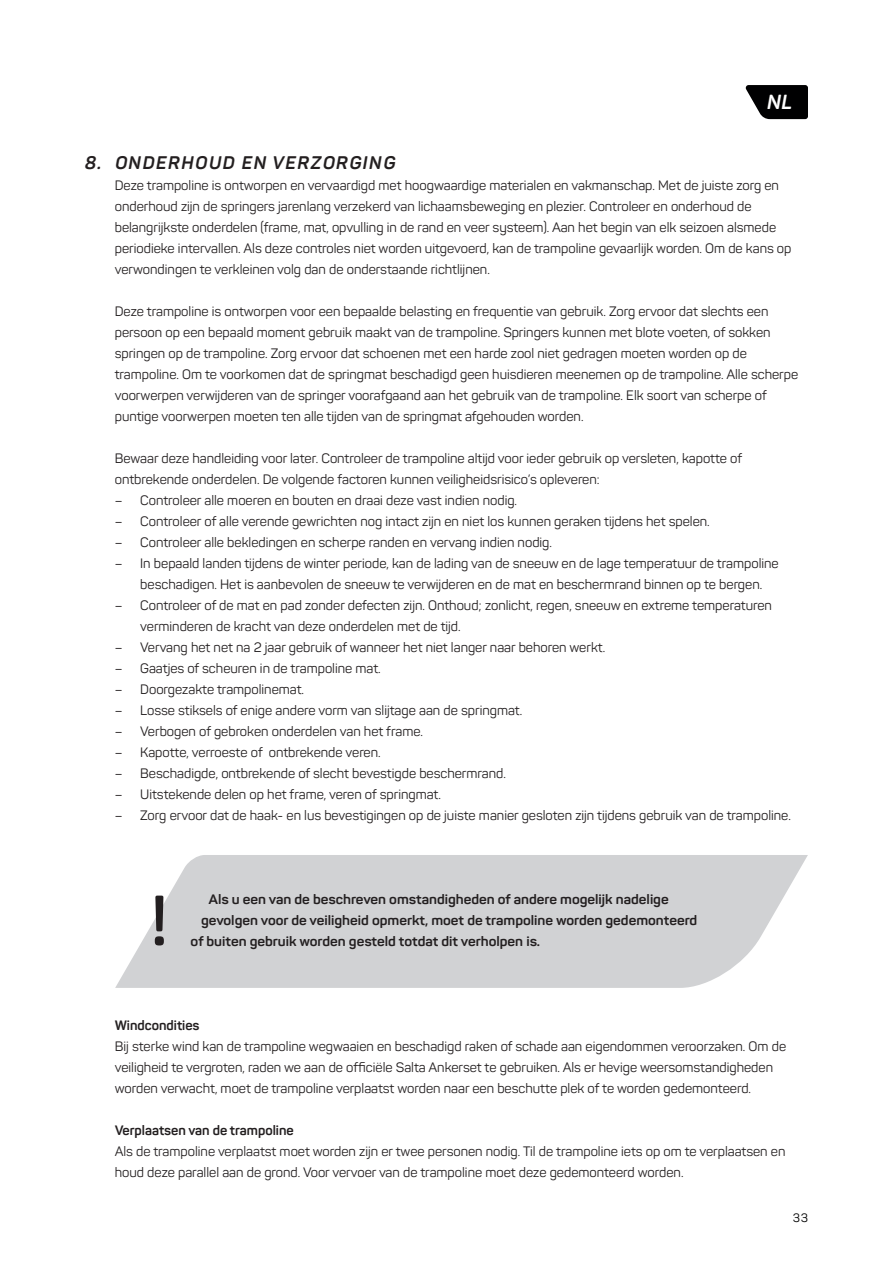
<style>
.page{position:relative;width:893px;height:1263px;background:#fff}
.page>*{position:absolute;margin:0;border:0;box-sizing:border-box;transform-origin:0 0}
.t1{font:700 66.75px "Panton";color:#231f20}
.t2{font:italic 700 20.1px "Panton";color:#fff}
.t3{font:italic 700 18px "Panton";letter-spacing:.085em;color:#231f20}
.t4{font:13.5px/21px "Panton";color:#231f20}
.t5{font:700 13.5px/21px "Panton";color:#231f20;scale:1.06 1}
.t6{font:700 13.5px "Panton";color:#231f20}
.t7{font:12px "Panton";color:#000001}
</style>
<div class="page">
<svg style="left:745px;top:85px;width:63px;height:34px"></svg>
<svg style="left:115px;top:855px;width:693px;height:133px;fill:#d1d2d4"></svg>
<h2 class="t2" style="left:767px;top:90px;width:26px">NL</h2>
<h3 class="t3" style="left:85px;top:151px;width:312px">8. ONDERHOUD EN VERZORGING</h3>
<p class="t4" style="left:115px;top:175px;width:678px">Deze trampoline is ontworpen en vervaardigd met hoogwaardige materialen en vakmanschap. Met de juiste zorg en onderhoud zijn de springers jarenlang verzekerd van lichaamsbeweging en plezier. Controleer en onderhoud de belangrijkste onderdelen (frame, mat, opvulling in de rand en veer systeem). Aan het begin van elk seizoen alsmede periodieke intervallen. Als deze controles niet worden uitgevoerd, kan de trampoline gevaarlijk worden. Om de kans op verwondingen te verkleinen volg dan de onderstaande richtlijnen.</p>
<p class="t4" style="left:115px;top:301px;width:685px">Deze trampoline is ontworpen voor een bepaalde belasting en frequentie van gebruik. Zorg ervoor dat slechts een persoon op een bepaald moment gebruik maakt van de trampoline. Springers kunnen met blote voeten, of sokken springen op de trampoline. Zorg ervoor dat schoenen met een harde zool niet gedragen moeten worden op de trampoline. Om te voorkomen dat de springmat beschadigd geen huisdieren meenemen op de trampoline. Alle scherpe voorwerpen verwijderen van de springer voorafgaand aan het gebruik van de trampoline. Elk soort van scherpe of puntige voorwerpen moeten ten alle tijden van de springmat afgehouden worden.</p>
<p class="t4" style="left:115px;top:448px;width:629px">Bewaar deze handleiding voor later. Controleer de trampoline altijd voor ieder gebruik op versleten, kapotte of ontbrekende onderdelen. De volgende factoren kunnen veiligheidsrisico’s opleveren:</p>
<p class="t4" style="left:115px;top:490px;width:404px">– Controleer alle moeren en bouten en draai deze vast indien nodig.</p>
<p class="t4" style="left:115px;top:511px;width:596px">– Controleer of alle verende gewrichten nog intact zijn en niet los kunnen geraken tijdens het spelen.</p>
<p class="t4" style="left:115px;top:532px;width:439px">– Controleer alle bekledingen en scherpe randen en vervang indien nodig.</p>
<p class="t4" style="left:140px;top:553px;width:640px;text-indent:-26px">– In bepaald landen tijdens de winter periode, kan de lading van de sneeuw en de lage temperatuur de trampoline beschadigen. Het is aanbevolen de sneeuw te verwijderen en de mat en beschermrand binnen op te bergen.</p>
<p class="t4" style="left:140px;top:595px;width:633px;text-indent:-26px">– Controleer of de mat en pad zonder defecten zijn. Onthoud; zonlicht, regen, sneeuw en extreme temperaturen verminderen de kracht van deze onderdelen met de tijd.</p>
<p class="t4" style="left:115px;top:637px;width:492px">– Vervang het net na 2 jaar gebruik of wanneer het niet langer naar behoren werkt.</p>
<p class="t4" style="left:115px;top:658px;width:267px">– Gaatjes of scheuren in de trampoline mat.</p>
<p class="t4" style="left:115px;top:679px;width:191px">– Doorgezakte trampolinemat.</p>
<p class="t4" style="left:115px;top:700px;width:409px">– Losse stiksels of enige andere vorm van slijtage aan de springmat.</p>
<p class="t4" style="left:115px;top:721px;width:310px">– Verbogen of gebroken onderdelen van het frame.</p>
<p class="t4" style="left:115px;top:742px;width:267px">– Kapotte, verroeste of ontbrekende veren.</p>
<p class="t4" style="left:115px;top:763px;width:393px">– Beschadigde, ontbrekende of slecht bevestigde beschermrand.</p>
<p class="t4" style="left:115px;top:784px;width:328px">– Uitstekende delen op het frame, veren of springmat.</p>
<p class="t4" style="left:115px;top:805px;width:678px">– Zorg ervoor dat de haak- en lus bevestigingen op de juiste manier gesloten zijn tijdens gebruik van de trampoline.</p>
<h1 class="t1" style="left:151px;top:880px;width:18px">!</h1>
<p class="t5" style="left:201px;top:888px;width:470px;text-indent:7px">Als u een van de beschreven omstandigheden of andere mogelijk nadelige gevolgen voor de veiligheid opmerkt, moet de trampoline worden gedemonteerd</p>
<p class="t5" style="left:191px;top:930px;width:331px">of buiten gebruik worden gesteld totdat dit verholpen is.</p>
<p class="t6" style="left:115px;top:1017px;width:86px">Windcondities</p>
<p class="t4" style="left:115px;top:1036px;width:673px">Bij sterke wind kan de trampoline wegwaaien en beschadigd raken of schade aan eigendommen veroorzaken. Om de veiligheid te vergroten, raden we aan de officiële Salta Ankerset te gebruiken. Als er hevige weersomstandigheden worden verwacht, moet de trampoline verplaatst worden naar een beschutte plek of te worden gedemonteerd.</p>
<p class="t6" style="left:115px;top:1122px;width:180px">Verplaatsen van de trampoline</p>
<p class="t4" style="left:115px;top:1141px;width:672px">Als de trampoline verplaatst moet worden zijn er twee personen nodig. Til de trampoline iets op om te verplaatsen en houd deze parallel aan de grond. Voor vervoer van de trampoline moet deze gedemonteerd worden.</p>
<p class="t7" style="left:793px;top:1210px;width:17px">33</p>
</div>
